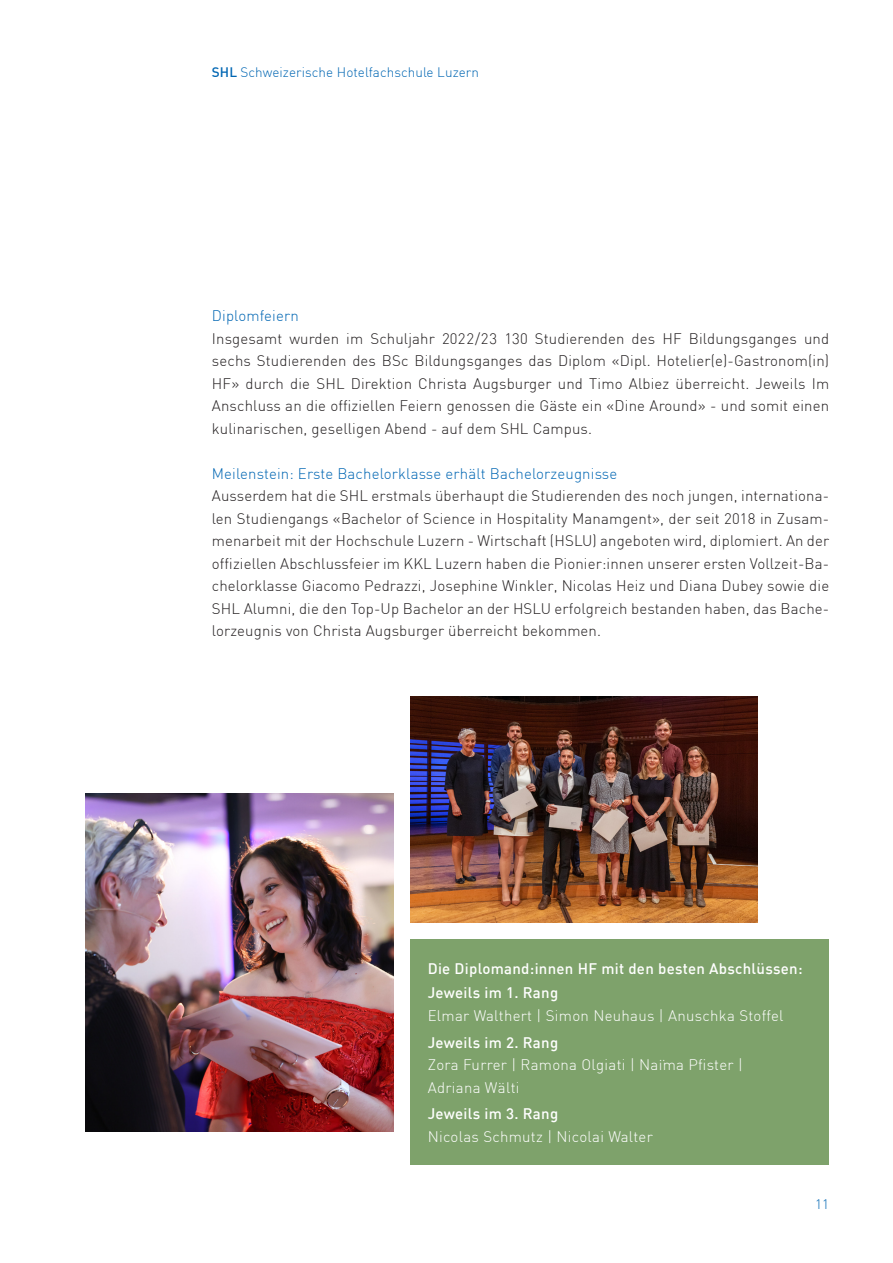
<style>
.page{position:relative;width:893px;height:1263px;background:#fff}
.page>*{position:absolute;margin:0;border:0;box-sizing:border-box;transform-origin:0 0}
.Lauftext{font:300 15px/22.5px "DIN";letter-spacing:.01em;color:#231f20;text-align:justify}
.t1{font:300 15px/22.5px "DIN";letter-spacing:.02em;color:#fff}
.t2{font:500 15px/24.6px "DIN";letter-spacing:.02em;color:#fff}
.Lauftext-2{font:300 15px "DIN";letter-spacing:.01em;color:#0166b3}
.t3{font:300 13.5px "DIN";letter-spacing:.005em;color:#0166b3}
.s1{font-weight:500}
</style>
<div class="page">
<img style="left:411px;top:697px;width:347px;height:225px">
<img style="left:85px;top:794px;width:309px;height:337px">
<div style="left:411px;top:939px;width:418px;height:226px;background:#7ea26b"></div>
<p class="t3" style="left:212px;top:64px;width:269px"><span class="s1">SHL</span> Schweizerische Hotelfachschule Luzern</p>
<p class="Lauftext-2" style="left:212px;top:307px;width:88px">Diplomfeiern</p>
<p class="Lauftext" style="left:212px;top:327px;width:619px">Insgesamt wurden im Schuljahr 2022/23 130 Studierenden des HF Bildungsganges und sechs Studierenden des BSc Bildungsganges das Diplom «Dipl. Hotelier(e)-Gastronom(in)<br>HF» durch die SHL Direktion Christa Augsburger und Timo Albiez überreicht. Jeweils Im Anschluss an die offiziellen Feiern genossen die Gäste ein «Dine Around» - und somit einen kulinarischen, geselligen Abend - auf dem SHL Campus.</p>
<p class="Lauftext-2" style="left:212px;top:464px;width:407px">Meilenstein: Erste Bachelorklasse erhält Bachelorzeugnisse</p>
<p class="Lauftext" style="left:212px;top:485px;width:619px">Ausserdem hat die SHL erstmals überhaupt die Studierenden des noch jungen, internationa&shy;len Studiengangs «Bachelor of Science in Hospitality Manamgent», der seit 2018 in Zusam&shy;menarbeit mit der Hochschule Luzern - Wirtschaft (HSLU) angeboten wird, diplomiert. An der offiziellen Abschlussfeier im KKL Luzern haben die Pionier:innen unserer ersten Vollzeit-Ba&shy;chelorklasse Giacomo Pedrazzi, Josephine Winkler, Nicolas Heiz und Diana Dubey sowie die SHL Alumni, die den Top-Up Bachelor an der HSLU erfolgreich bestanden haben, das Bache&shy;lorzeugnis von Christa Augsburger überreicht bekommen.</p>
<p class="t2" style="left:428px;top:955px;width:376px">Die Diplomand:innen HF mit den besten Abschlüssen:<br>Jeweils im 1. Rang</p>
<p class="t1" style="left:428px;top:1004px;width:357px">Elmar Walthert | Simon Neuhaus | Anuschka Stoffel</p>
<p class="t2" style="left:428px;top:1029px;width:132px">Jeweils im 2. Rang</p>
<p class="t1" style="left:428px;top:1053px;width:317px">Zora Furrer | Ramona Olgiati | Naïma Pfister |<br>Adriana Wälti</p>
<p class="t2" style="left:428px;top:1101px;width:132px">Jeweils im 3. Rang</p>
<p class="t1" style="left:428px;top:1125px;width:227px">Nicolas Schmutz | Nicolai Walter</p>
<p class="t3" style="left:815px;top:1195px;width:15px">11</p>
</div>
